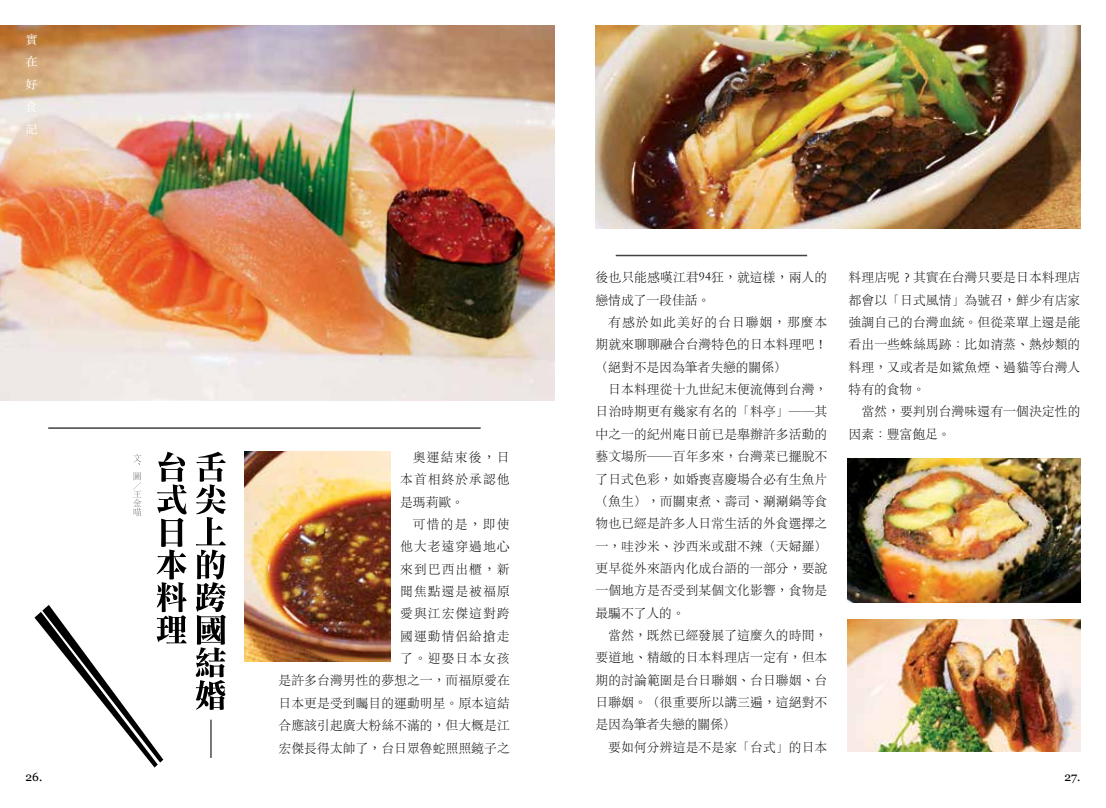
<style>
.page{position:relative;width:1106px;height:808px;background:#fff}
.page>*{position:absolute;margin:0;border:0;box-sizing:border-box;transform-origin:0 0}
.t1{font:12.75px/22.4px "ST Songti TC Light";letter-spacing:.01em;color:#000;text-align:justify}
.t2{font:12px "Georgia";color:#000}
.t3{font:12px/22.5px "ST Songti TC Regular";color:#fff;text-align:justify}
</style>
<div class="page">
<img style="left:0;top:26px;width:554px;height:375px">
<img style="left:244px;top:452px;width:146px;height:209px">
<hr style="left:48px;top:427px;width:432px;height:2px;background:#414042">
<img style="left:595px;top:26px;width:485px;height:202px">
<img style="left:847px;top:458px;width:233px;height:145px">
<img style="left:847px;top:620px;width:233px;height:131px">
<hr style="left:615px;top:255px;width:192px;height:1px;background:#414042">
<svg style="left:196px;top:452px;width:30px;height:258px"></svg>
<hr style="left:210px;top:720px;width:1px;height:38px;background:#000">
<svg style="left:34px;top:452px;width:153px;height:315px"></svg>
<p class="t3" style="left:26px;top:27px;width:13px">實在好</p>
<p class="t3" style="left:26px;top:117px;width:13px">記</p>
<p class="t1" style="left:400px;top:445px;width:111px;text-indent:13px">奧運結束後，日本首相終於承認他是瑪莉歐。</p>
<p class="t1" style="left:279px;top:512px;width:233px;text-align:right">可惜的是，即使<br>他大老遠穿過地心<br>來到巴西出櫃，新<br>聞焦點還是被福原<br>愛與江宏傑這對跨<br>國運動情侶給搶走<br>了。迎娶日本女孩<br>是許多台灣男性的夢想之一，而福原愛在日本更是受到矚目的運動明星。原本這結合應該引起廣大粉絲不滿的，但大概是江宏傑長得太帥了，台日眾魯蛇照照鏡子之</p>
<p class="t1" style="left:595px;top:265px;width:233px">後也只能感嘆江君94狂，就這樣，兩人的戀情成了一段佳話。</p>
<p class="t1" style="left:595px;top:310px;width:233px;text-indent:13px">有感於如此美好的台日聯姻，那麼本期就來聊聊融合台灣特色的日本料理吧！（絕對不是因為筆者失戀的關係）</p>
<p class="t1" style="left:595px;top:377px;width:233px;text-indent:13px">日本料理從十九世紀末便流傳到台灣，日治時期更有幾家有名的「料亭」——其中之一的紀州庵日前已是舉辦許多活動的藝文場所——百年多來，台灣菜已擺脫不了日式色彩，如婚喪喜慶場合必有生魚片（魚生），而關東煮、壽司、涮涮鍋等食物也已經是許多人日常生活的外食選擇之一，哇沙米、沙西米或甜不辣（天婦羅）更早從外來語內化成台語的一部分，要說一個地方是否受到某個文化影響，食物是最騙不了人的。</p>
<p class="t1" style="left:595px;top:623px;width:233px;text-indent:13px">當然，既然已經發展了這麼久的時間，要道地、精緻的日本料理店一定有，但本期的討論範圍是台日聯姻、台日聯姻、台日聯姻。（很重要所以講三遍，這絕對不是因為筆者失戀的關係）</p>
<p class="t1" style="left:608px;top:735px;width:220px">要如何分辨這是不是家「台式」的日本</p>
<p class="t1" style="left:848px;top:265px;width:233px">料理店呢？其實在台灣只要是日本料理店都會以「日式風情」為號召，鮮少有店家強調自己的台灣血統。但從菜單上還是能看出一些蛛絲馬跡：比如清蒸、熱炒類的料理，又或者是如鯊魚煙、過貓等台灣人特有的食物。</p>
<p class="t1" style="left:848px;top:400px;width:233px;text-indent:13px">當然，要判別台灣味還有一個決定性的因素：豐富飽足。</p>
<p class="t2" style="left:26px;top:768px;width:18px">26.</p>
<p class="t2" style="left:1064px;top:768px;width:17px">27.</p>
</div>
